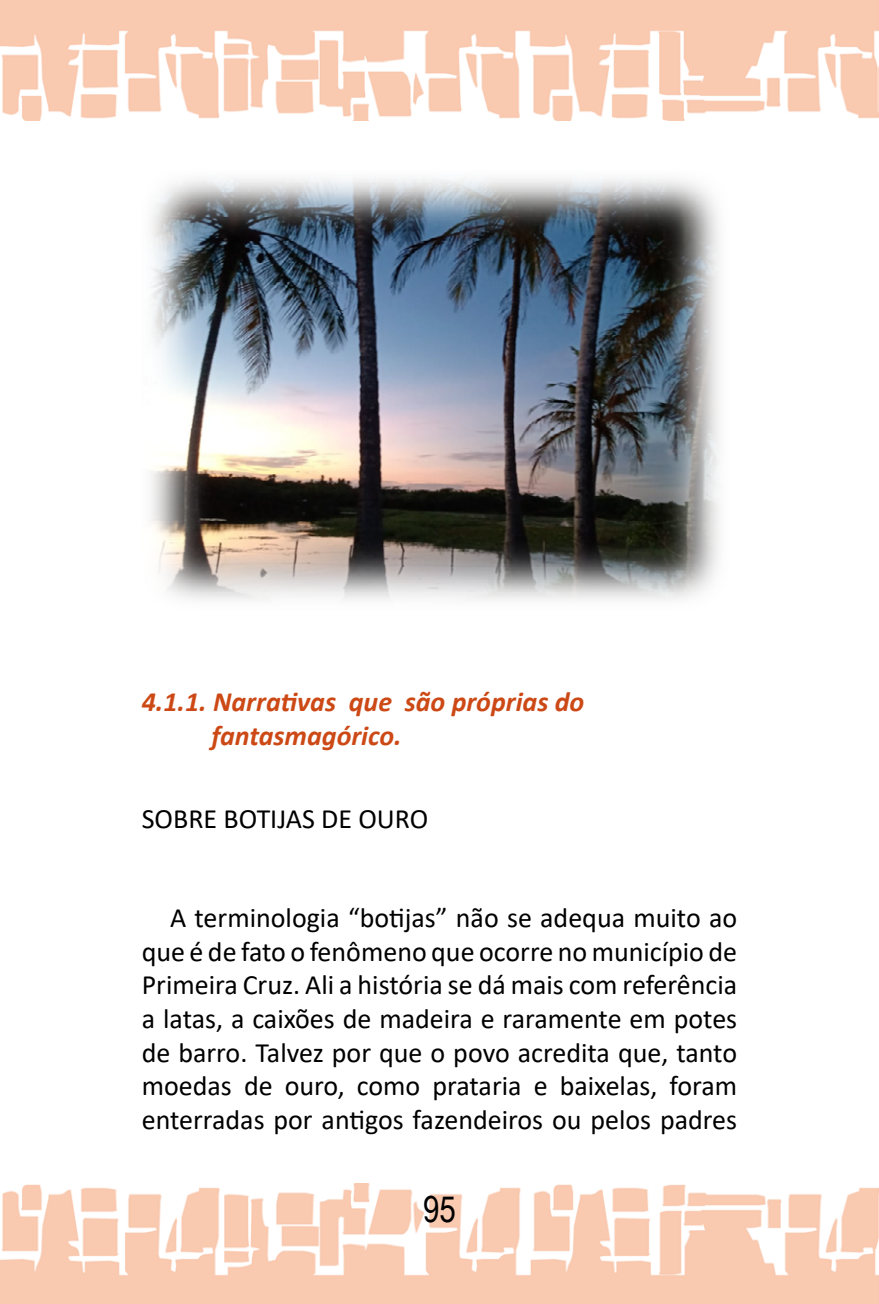
<style>
.page{position:relative;width:879px;height:1304px;background:#fff}
.page>*{position:absolute;margin:0;border:0;box-sizing:border-box;transform-origin:0 0}
.t1{font:36px "Arial Narrow";color:#000}
.t2{font:28px/33.6px "Calibri";color:#000;text-align:justify}
.t3{font:italic 700 28px/33.6px "Calibri";color:#cc4916}
</style>
<div class="page">
<img style="left:0;top:1183px;width:879px;height:121px">
<img style="left:0;top:0;width:879px;height:121px">
<img style="left:151px;top:179px;width:568px;height:421px">
<p class="t3" style="left:211px;top:684px;width:374px;text-indent:-70px">4.1.1. Narrativas que são próprias do fantasmagórico.</p>
<p class="t2" style="left:142px;top:801px;width:288px">SOBRE BOTIJAS DE OURO</p>
<p class="t2" style="left:142px;top:900px;width:597px;text-indent:28px">A terminologia “botijas” não se adequa muito ao que é de fato o fenômeno que ocorre no município de Primeira Cruz. Ali a história se dá mais com referência a latas, a caixões de madeira e raramente em potes de barro. Talvez por que o povo acredita que, tanto moedas de ouro, como prataria e baixelas, foram enterradas por antigos fazendeiros ou pelos padres</p>
<p class="t1" style="left:423px;top:1183px;width:34px">95</p>
</div>
